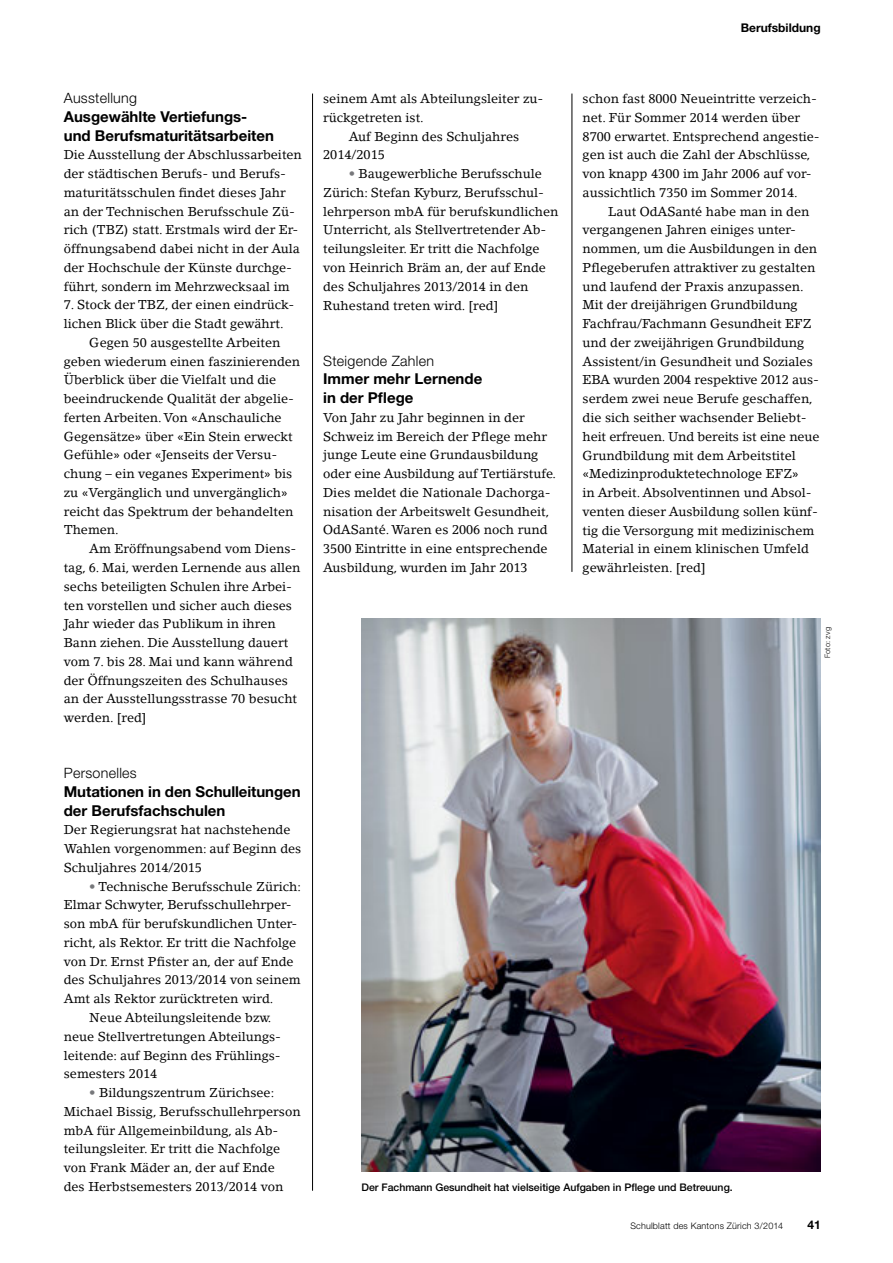
<style>
.page{position:relative;width:893px;height:1263px;background:#fff}
.page>*{position:absolute;margin:0;border:0;box-sizing:border-box;transform-origin:0 0}
.t1{font:700 15px/18.8px "Helvetica Neue LT Std";color:#000}
.t2{font:300 14.25px "Helvetica Neue LT Std";letter-spacing:.02em;color:#000}
.t3{font:12.75px/18.8px "Lino Letter LT";color:#000}
.t4{font:700 12px "Helvetica Neue LT Std";color:#000}
.t5{font:500 10.5px "Helvetica Neue LT Std";color:#000}
.t6{font:300 9px "Helvetica Neue LT Std";letter-spacing:.02em;color:#000}
.t7{font:300 7.5px "Helvetica Neue LT Std";letter-spacing:.02em;color:#000}
.s1{color:#77787b}
</style>
<div class="page">
<hr style="left:312px;top:94px;width:1px;height:1097px;background:#000">
<hr style="left:572px;top:94px;width:1px;height:478px;background:#000">
<img style="left:361px;top:619px;width:460px;height:553px">
<p class="t4" style="left:741px;top:20px;width:81px">Berufsbildung</p>
<p class="t2" style="left:64px;top:89px;width:75px">Ausstellung</p>
<p class="t1" style="left:64px;top:107px;width:212px">Ausgewählte Vertiefungs&shy;und Berufsmaturitätsarbeiten</p>
<p class="t3" style="left:64px;top:145px;width:240px">Die Ausstellung der Abschlussarbeiten der städtischen Berufs- und Berufs&shy;maturitätsschulen findet dieses Jahr an der Technischen Berufsschule Zü&shy;rich (TBZ) statt. Erstmals wird der Er&shy;öffnungsabend dabei nicht in der Aula der Hochschule der Künste durchge&shy;führt, sondern im Mehrzwecksaal im</p>
<p class="t3" style="left:64px;top:295px;width:232px">7. Stock der TBZ, der einen eindrück-</p>
<p class="t3" style="left:64px;top:314px;width:221px">lichen Blick über die Stadt gewährt.</p>
<p class="t3" style="left:89px;top:333px;width:193px">Gegen 50 ausgestellte Arbeiten</p>
<p class="t3" style="left:64px;top:352px;width:238px">geben wiederum einen faszinierenden</p>
<p class="t3" style="left:64px;top:370px;width:214px">Überblick über die Vielfalt und die</p>
<p class="t3" style="left:64px;top:389px;width:232px">beeindruckende Qualität der abgelie-</p>
<p class="t3" style="left:64px;top:408px;width:219px">ferten Arbeiten. Von «Anschauliche</p>
<p class="t3" style="left:64px;top:427px;width:230px">Gegensätze» über «Ein Stein erweckt</p>
<p class="t3" style="left:64px;top:446px;width:215px">Gefühle» oder «Jenseits der Versu-</p>
<p class="t3" style="left:64px;top:464px;width:230px">chung – ein veganes Experiment» bis</p>
<p class="t3" style="left:64px;top:483px;width:226px">zu «Vergänglich und unvergänglich»</p>
<p class="t3" style="left:64px;top:502px;width:231px">reicht das Spektrum der behandelten</p>
<p class="t3" style="left:64px;top:521px;width:56px">Themen.</p>
<p class="t3" style="left:89px;top:539px;width:209px">Am Eröffnungsabend vom Diens-</p>
<p class="t3" style="left:64px;top:558px;width:238px">tag, 6. Mai, werden Lernende aus allen</p>
<p class="t3" style="left:64px;top:577px;width:230px">sechs beteiligten Schulen ihre Arbei-</p>
<p class="t3" style="left:64px;top:596px;width:230px">ten vorstellen und sicher auch dieses</p>
<p class="t3" style="left:64px;top:614px;width:214px">Jahr wieder das Publikum in ihren</p>
<p class="t3" style="left:64px;top:633px;width:226px">Bann ziehen. Die Ausstellung dauert</p>
<p class="t3" style="left:64px;top:652px;width:230px">vom 7. bis 28. Mai und kann während</p>
<p class="t3" style="left:64px;top:671px;width:226px">der Öffnungszeiten des Schulhauses</p>
<p class="t3" style="left:64px;top:689px;width:235px">an der Ausstellungsstrasse 70 besucht</p>
<p class="t3" style="left:64px;top:708px;width:85px">werden. [red]</p>
<p class="t2" style="left:64px;top:764px;width:75px">Personelles</p>
<p class="t1" style="left:64px;top:782px;width:238px">Mutationen in den Schulleitungen der Berufsfachschulen</p>
<p class="t3" style="left:64px;top:820px;width:239px">Der Regierungsrat hat nachstehende<br>Wahlen vorgenommen: auf Beginn des<br>Schuljahres 2014/2015</p>
<p class="t3" style="left:89px;top:877px;width:213px"><span class="s1">•</span> Technische Berufsschule Zürich:</p>
<p class="t3" style="left:64px;top:895px;width:230px">Elmar Schwyter, Berufsschullehrper-</p>
<p class="t3" style="left:64px;top:914px;width:235px">son mbA für berufskundlichen Unter-</p>
<p class="t3" style="left:64px;top:933px;width:234px">richt, als Rektor. Er tritt die Nachfolge</p>
<p class="t3" style="left:64px;top:952px;width:231px">von Dr. Ernst Pfister an, der auf Ende</p>
<p class="t3" style="left:64px;top:970px;width:238px">des Schuljahres 2013/2014 von seinem</p>
<p class="t3" style="left:64px;top:989px;width:211px">Amt als Rektor zurücktreten wird.</p>
<p class="t3" style="left:89px;top:1008px;width:184px">Neue Abteilungsleitende bzw.</p>
<p class="t3" style="left:64px;top:1027px;width:219px">neue Stellvertretungen Abteilungs-</p>
<p class="t3" style="left:64px;top:1045px;width:219px">leitende: auf Beginn des Frühlings-</p>
<p class="t3" style="left:64px;top:1064px;width:95px">semesters 2014</p>
<p class="t3" style="left:64px;top:1083px;width:238px;text-indent:26px"><span class="s1">•</span> Bildungszentrum Zürichsee:<br>Michael Bissig, Berufsschullehrperson mbA für Allgemeinbildung, als Ab&shy;teilungsleiter. Er tritt die Nachfolge von Frank Mäder an, der auf Ende<br>des Herbstsemesters 2013/2014 von</p>
<p class="t3" style="left:323px;top:89px;width:222px">seinem Amt als Abteilungsleiter zu-</p>
<p class="t3" style="left:323px;top:108px;width:102px">rückgetreten ist.</p>
<p class="t3" style="left:349px;top:127px;width:172px">Auf Beginn des Schuljahres</p>
<p class="t3" style="left:323px;top:146px;width:63px">2014/2015</p>
<p class="t3" style="left:323px;top:164px;width:237px;text-indent:26px"><span class="s1">•</span> Baugewerbliche Berufsschule Zürich: Stefan Kyburz, Berufsschul&shy;lehrperson mbA für berufskundlichen Unterricht, als Stellvertretender Ab&shy;teilungsleiter. Er tritt die Nachfolge von Heinrich Bräm an, der auf Ende des Schuljahres 2013/2014 in den Ruhestand treten wird. [red]</p>
<p class="t2" style="left:323px;top:352px;width:112px">Steigende Zahlen</p>
<p class="t1" style="left:323px;top:369px;width:161px">Immer mehr Lernende in der Pflege</p>
<p class="t3" style="left:323px;top:408px;width:234px">Von Jahr zu Jahr beginnen in der Schweiz im Bereich der Pflege mehr junge Leute eine Grundausbildung oder eine Ausbildung auf Tertiärstufe.<br>Dies meldet die Nationale Dachorga&shy;nisation der Arbeitswelt Gesundheit, OdASanté. Waren es 2006 noch rund 3500 Eintritte in eine entsprechende Ausbildung, wurden im Jahr 2013</p>
<p class="t3" style="left:583px;top:89px;width:236px">schon fast 8000 Neueintritte verzeich-</p>
<p class="t3" style="left:583px;top:108px;width:219px">net. Für Sommer 2014 werden über</p>
<p class="t3" style="left:583px;top:127px;width:239px">8700 erwartet. Entsprechend angestie-</p>
<p class="t3" style="left:583px;top:145px;width:229px">gen ist auch die Zahl der Abschlüsse,</p>
<p class="t3" style="left:583px;top:164px;width:231px">von knapp 4300 im Jahr 2006 auf vor-</p>
<p class="t3" style="left:583px;top:183px;width:217px">aussichtlich 7350 im Sommer 2014.</p>
<p class="t3" style="left:608px;top:202px;width:203px">Laut OdASanté habe man in den</p>
<p class="t3" style="left:583px;top:221px;width:215px">vergangenen Jahren einiges unter-</p>
<p class="t3" style="left:583px;top:239px;width:236px">nommen, um die Ausbildungen in den</p>
<p class="t3" style="left:583px;top:258px;width:234px">Pflegeberufen attraktiver zu gestalten</p>
<p class="t3" style="left:583px;top:277px;width:223px">und laufend der Praxis anzupassen.</p>
<p class="t3" style="left:583px;top:296px;width:217px">Mit der dreijährigen Grundbildung</p>
<p class="t3" style="left:583px;top:314px;width:231px">Fachfrau/Fachmann Gesundheit EFZ</p>
<p class="t3" style="left:583px;top:333px;width:223px">und der zweijährigen Grundbildung</p>
<p class="t3" style="left:583px;top:352px;width:232px">Assistent/in Gesundheit und Soziales</p>
<p class="t3" style="left:583px;top:371px;width:238px">EBA wurden 2004 respektive 2012 aus-</p>
<p class="t3" style="left:583px;top:389px;width:232px">serdem zwei neue Berufe geschaffen,</p>
<p class="t3" style="left:583px;top:408px;width:226px">die sich seither wachsender Beliebt-</p>
<p class="t3" style="left:583px;top:427px;width:238px">heit erfreuen. Und bereits ist eine neue</p>
<p class="t3" style="left:583px;top:446px;width:215px">Grundbildung mit dem Arbeitstitel</p>
<p class="t3" style="left:583px;top:464px;width:218px">«Medizinproduktetechnologe EFZ»</p>
<p class="t3" style="left:583px;top:483px;width:231px">in Arbeit. Absolventinnen und Absol-</p>
<p class="t3" style="left:583px;top:502px;width:237px">venten dieser Ausbildung sollen künf-</p>
<p class="t3" style="left:583px;top:521px;width:233px">tig die Versorgung mit medizinischem</p>
<p class="t3" style="left:583px;top:539px;width:228px">Material in einem klinischen Umfeld</p>
<p class="t3" style="left:583px;top:558px;width:125px">gewährleisten. [red]</p>
<p class="t7" style="left:823px;top:658px;width:33px;rotate:-90deg">Foto: zvg</p>
<p class="t5" style="left:361px;top:1181px;width:373px">Der Fachmann Gesundheit hat vielseitige Aufgaben in Pflege und Betreuung.</p>
<p class="t6" style="left:630px;top:1220px;width:154px">Schulblatt des Kantons Zürich 3/2014</p>
<p class="t4" style="left:807px;top:1217px;width:15px">41</p>
</div>
